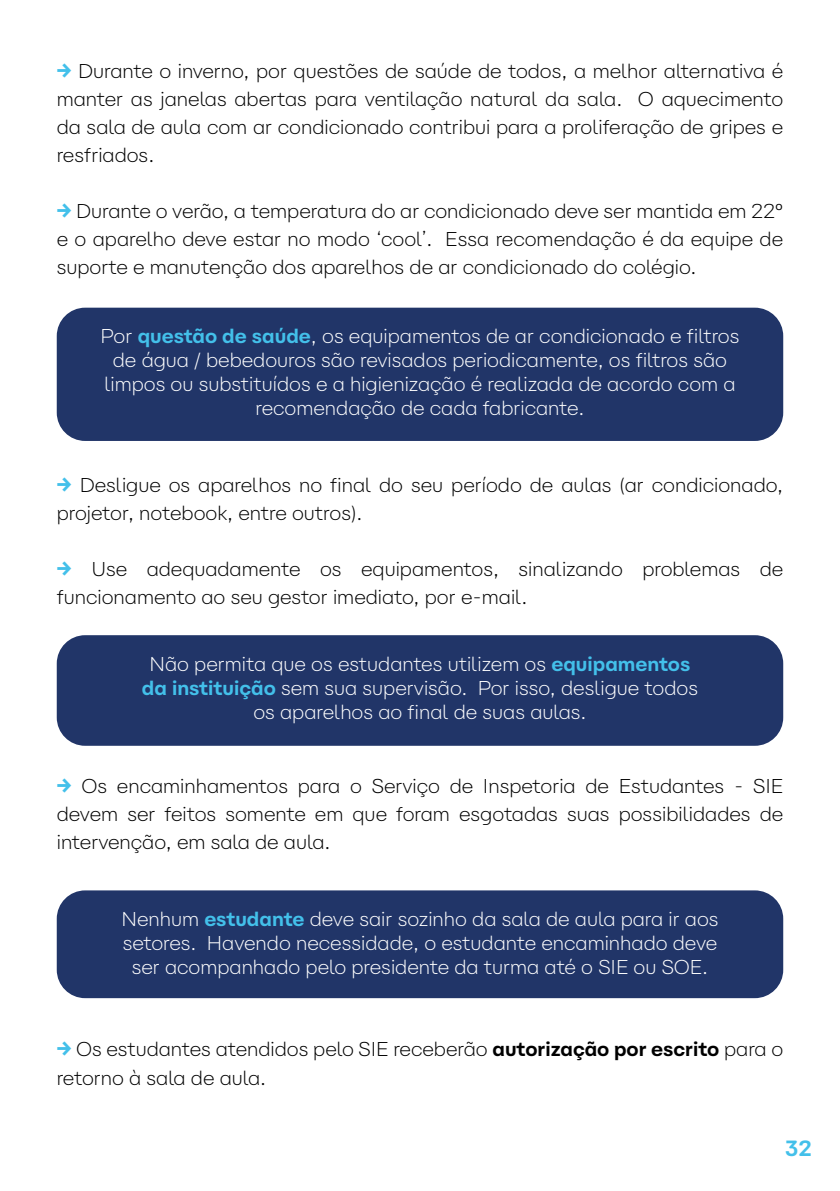
<style>
.page{position:relative;width:840px;height:1191px;background:#fff}
.page>*{position:absolute;margin:0;border:0;box-sizing:border-box;transform-origin:0 0}
.t1{font:700 22px "Carbona";color:#43c0ea}
.t2{font:300 20px/28px "Carbona";color:#000;text-align:justify}
.t3{font:300 20px/24px "Carbona";color:#fff;text-align:center}
.s1{font-weight:700;font-size:22px;color:#43c0ea}
.s2{font-weight:700;color:#43c0ea}
.s3{font-weight:700}
</style>
<div class="page">
<div style="left:57px;top:890px;width:725px;height:108px;background:#213568;border-radius:28px"></div>
<div style="left:57px;top:308px;width:725px;height:133px;background:#213568;border-radius:28px"></div>
<div style="left:57px;top:635px;width:725px;height:111px;background:#213568;border-radius:28px"></div>
<p class="t2" style="left:57px;top:57px;width:727px"><span class="s1">→</span> Durante o inverno, por questões de saúde de todos, a melhor alternativa é manter as janelas abertas para ventilação natural da sala. O aquecimento da sala de aula com ar condicionado contribui para a proliferação de gripes e resfriados.</p>
<p class="t2" style="left:57px;top:197px;width:727px"><span class="s1">→</span> Durante o verão, a temperatura do ar condicionado deve ser mantida em 22° e o aparelho deve estar no modo ‘cool’. Essa recomendação é da equipe de suporte e manutenção dos aparelhos de ar condicionado do colégio.</p>
<p class="t3" style="left:100px;top:323px;width:640px">Por <span class="s2">questão de saúde</span>, os equipamentos de ar condicionado e filtros de água / bebedouros são revisados periodicamente, os filtros são limpos ou substituídos e a higienização é realizada de acordo com a recomendação de cada fabricante.</p>
<p class="t2" style="left:57px;top:471px;width:727px"><span class="s1">→</span> Desligue os aparelhos no final do seu período de aulas (ar condicionado, projetor, notebook, entre outros).</p>
<p class="t2" style="left:57px;top:555px;width:727px"><span class="s1">→</span> Use adequadamente os equipamentos, sinalizando problemas de funcionamento ao seu gestor imediato, por e-mail.</p>
<p class="t3" style="left:142px;top:652px;width:557px">Não permita que os estudantes utilizem os <span class="s2">equipamentos da instituição</span> sem sua supervisão. Por isso, desligue todos os aparelhos ao final de suas aulas.</p>
<p class="t2" style="left:57px;top:771px;width:727px"><span class="s1">→</span> Os encaminhamentos para o Serviço de Inspetoria de Estudantes - SIE devem ser feitos somente em que foram esgotadas suas possibilidades de intervenção, em sala de aula.</p>
<p class="t3" style="left:121px;top:907px;width:598px">Nenhum <span class="s2">estudante</span> deve sair sozinho da sala de aula para ir aos setores. Havendo necessidade, o estudante encaminhado deve ser acompanhado pelo presidente da turma até o SIE ou SOE.</p>
<p class="t2" style="left:57px;top:1035px;width:727px"><span class="s1">→</span> Os estudantes atendidos pelo SIE receberão <span class="s3">autorização por escrito</span> para o retorno à sala de aula.</p>
<p class="t1" style="left:784px;top:1134px;width:28px">32</p>
</div>
